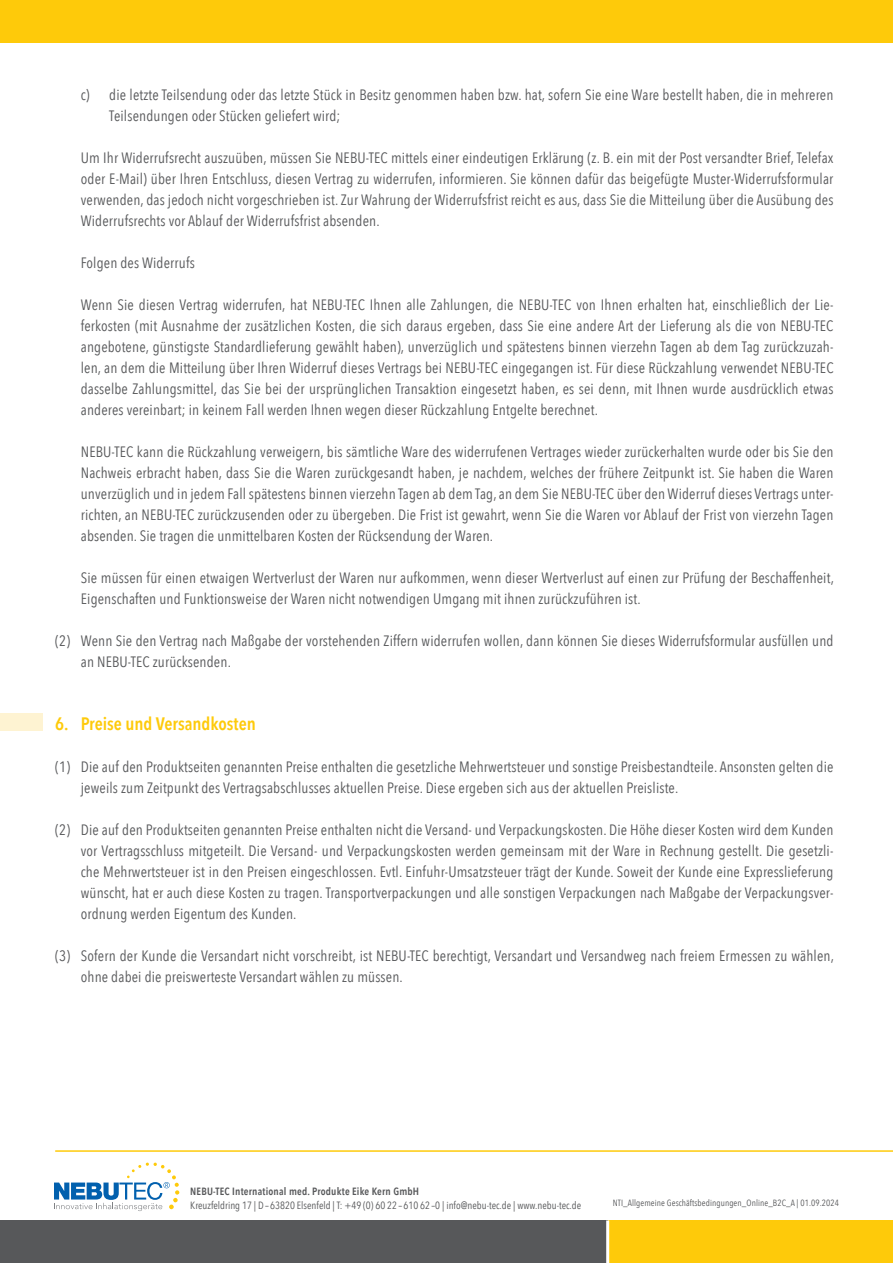
<style>
.page{position:relative;width:893px;height:1263px;background:#fff}
.page>*{position:absolute;margin:0;border:0;box-sizing:border-box;transform-origin:0 0}
.t1{font:600 18px "Avenir Next Condensed";color:#feca0a}
.t2{font:15px/21px "Avenir Next Condensed";letter-spacing:.01em;color:#57585a}
.t3{font:10.5px "Avenir Next Condensed";color:#57585a}
.t4{font:600 10.5px "Avenir Next Condensed";letter-spacing:.02em;color:#57585a}
.t5{font:9px "Avenir Next Condensed";letter-spacing:.01em;color:#57585a}
</style>
<div class="page">
<div style="left:0;top:0;width:893px;height:43px;background:#feca0a"></div>
<svg style="left:54px;top:1162px;width:125px;height:49px"></svg>
<div style="left:0;top:1220px;width:893px;height:43px;background:#57585a"></div>
<div style="left:608px;top:1220px;width:285px;height:43px;background:#feca0a"></div>
<hr style="left:606px;top:1220px;width:3px;height:43px;background:#fff">
<hr style="left:55px;top:1151px;width:838px;height:1px;background:#feca0a">
<div style="left:0;top:713px;width:43px;height:17px;background:#fef3d2"></div>
<p class="t2" style="left:109px;top:84px;width:726px;text-indent:-28px">c) die letzte Teilsendung oder das letzte Stück in Besitz genommen haben bzw. hat, sofern Sie eine Ware bestellt haben, die in mehreren<br>Teilsendungen oder Stücken geliefert wird;</p>
<p class="t2" style="left:81px;top:147px;width:754px;text-align:justify">Um Ihr Widerrufsrecht auszuüben, müssen Sie NEBU-TEC mittels einer eindeutigen Erklärung (z. B. ein mit der Post versandter Brief, Telefax oder E-Mail) über Ihren Entschluss, diesen Vertrag zu widerrufen, informieren. Sie können dafür das beigefügte Muster-Widerrufsformular verwenden, das jedoch nicht vorgeschrieben ist. Zur Wahrung der Widerrufsfrist reicht es aus, dass Sie die Mitteilung über die Ausübung des Widerrufsrechts vor Ablauf der Widerrufsfrist absenden.</p>
<p class="t2" style="left:81px;top:252px;width:116px">Folgen des Widerrufs</p>
<p class="t2" style="left:81px;top:294px;width:754px;text-align:justify">Wenn Sie diesen Vertrag widerrufen, hat NEBU-TEC Ihnen alle Zahlungen, die NEBU-TEC von Ihnen erhalten hat, einschließlich der Lie&shy;ferkosten (mit Ausnahme der zusätzlichen Kosten, die sich daraus ergeben, dass Sie eine andere Art der Lieferung als die von NEBU-TEC angebotene, günstigste Standardlieferung gewählt haben), unverzüglich und spätestens binnen vierzehn Tagen ab dem Tag zurückzuzah&shy;len, an dem die Mitteilung über Ihren Widerruf dieses Vertrags bei NEBU-TEC eingegangen ist. Für diese Rückzahlung verwendet NEBU-TEC dasselbe Zahlungsmittel, das Sie bei der ursprünglichen Transaktion eingesetzt haben, es sei denn, mit Ihnen wurde ausdrücklich etwas anderes vereinbart; in keinem Fall werden Ihnen wegen dieser Rückzahlung Entgelte berechnet.</p>
<p class="t2" style="left:81px;top:441px;width:754px;text-align:justify">NEBU-TEC kann die Rückzahlung verweigern, bis sämtliche Ware des widerrufenen Vertrages wieder zurückerhalten wurde oder bis Sie den Nachweis erbracht haben, dass Sie die Waren zurückgesandt haben, je nachdem, welches der frühere Zeitpunkt ist. Sie haben die Waren unverzüglich und in jedem Fall spätestens binnen vierzehn Tagen ab dem Tag, an dem Sie NEBU-TEC über den Widerruf dieses Vertrags unter&shy;richten, an NEBU-TEC zurückzusenden oder zu übergeben. Die Frist ist gewahrt, wenn Sie die Waren vor Ablauf der Frist von vierzehn Tagen absenden. Sie tragen die unmittelbaren Kosten der Rücksendung der Waren.</p>
<p class="t2" style="left:81px;top:567px;width:755px">Sie müssen für einen etwaigen Wertverlust der Waren nur aufkommen, wenn dieser Wertverlust auf einen zur Prüfung der Beschaffenheit,<br>Eigenschaften und Funktionsweise der Waren nicht notwendigen Umgang mit ihnen zurückzuführen ist.</p>
<p class="t2" style="left:81px;top:630px;width:754px;text-indent:-26px">(2) Wenn Sie den Vertrag nach Maßgabe der vorstehenden Ziffern widerrufen wollen, dann können Sie dieses Widerrufsformular ausfüllen und an NEBU-TEC zurücksenden.</p>
<p class="t1" style="left:55px;top:708px;width:202px">6. Preise und Versandkosten</p>
<p class="t2" style="left:81px;top:756px;width:754px;text-indent:-26px">(1) Die auf den Produktseiten genannten Preise enthalten die gesetzliche Mehrwertsteuer und sonstige Preisbestandteile. Ansonsten gelten die jeweils zum Zeitpunkt des Vertragsabschlusses aktuellen Preise. Diese ergeben sich aus der aktuellen Preisliste.</p>
<p class="t2" style="left:81px;top:819px;width:754px;text-align:justify;text-indent:-26px">(2) Die auf den Produktseiten genannten Preise enthalten nicht die Versand- und Verpackungskosten. Die Höhe dieser Kosten wird dem Kunden vor Vertragsschluss mitgeteilt. Die Versand- und Verpackungskosten werden gemeinsam mit der Ware in Rechnung gestellt. Die gesetzli&shy;che Mehrwertsteuer ist in den Preisen eingeschlossen. Evtl. Einfuhr-Umsatzsteuer trägt der Kunde. Soweit der Kunde eine Expresslieferung wünscht, hat er auch diese Kosten zu tragen. Transportverpackungen und alle sonstigen Verpackungen nach Maßgabe der Verpackungsver&shy;ordnung werden Eigentum des Kunden.</p>
<p class="t2" style="left:81px;top:945px;width:755px;text-indent:-26px">(3) Sofern der Kunde die Versandart nicht vorschreibt, ist NEBU-TEC berechtigt, Versandart und Versandweg nach freiem Ermessen zu wählen, ohne dabei die preiswerteste Versandart wählen zu müssen.</p>
<p class="t4" style="left:190px;top:1182px;width:230px">NEBU-TEC International med. Produkte Eike Kern GmbH</p>
<p class="t3" style="left:190px;top:1196px;width:392px">Kreuzfeldring 17 | D– 63820 Elsenfeld | T: +49 (0) 60 22 – 610 62 –0 | info@nebu-tec.de | www.nebu-tec.de</p>
<p class="t5" style="left:613px;top:1195px;width:228px">NTI_Allgemeine Geschäftsbedingungen_Online_B2C_A | 01.09.2024</p>
</div>
